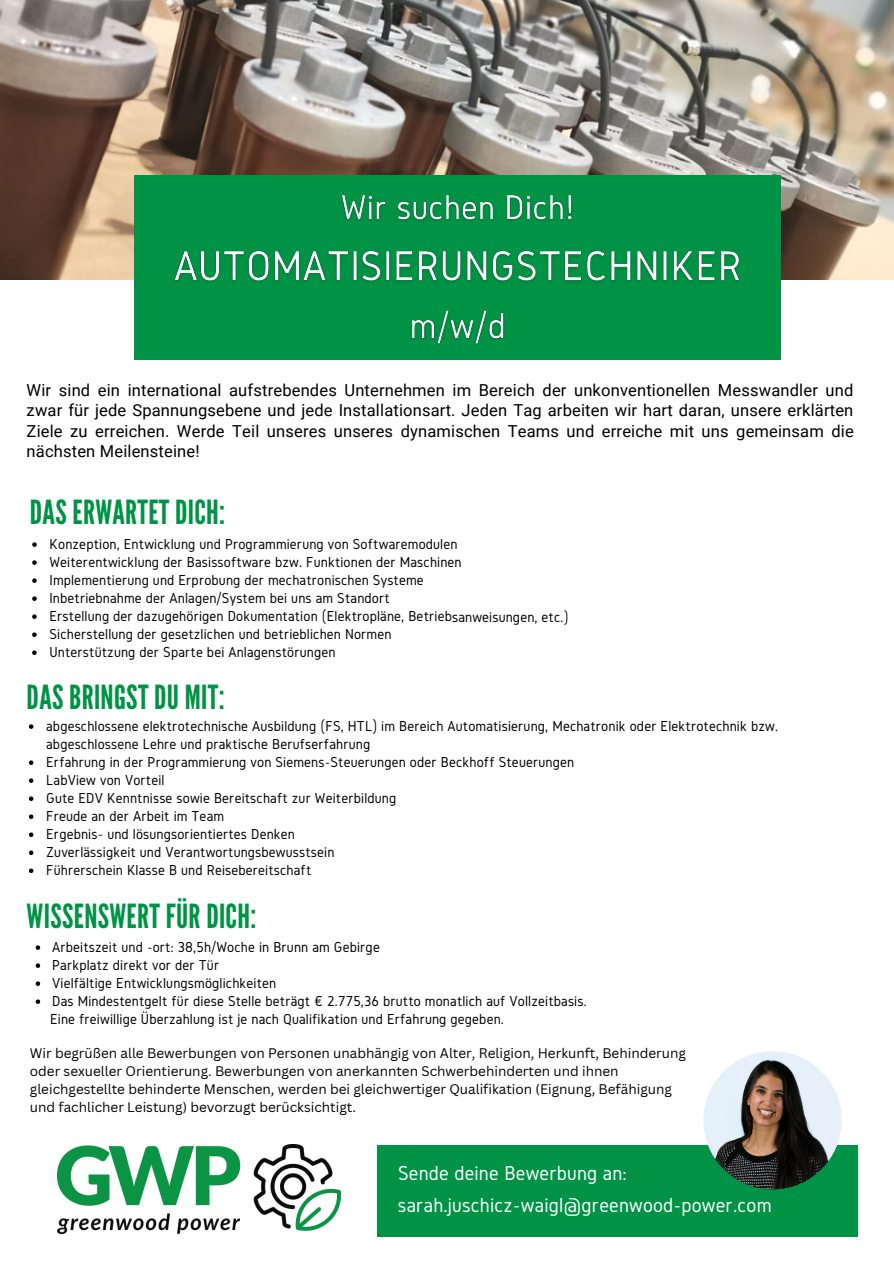
<style>
.page{position:relative;width:894px;height:1264px;background:#fff}
.page>*{position:absolute;margin:0;border:0;box-sizing:border-box;transform-origin:0 0}
.t1{font:33.15px "League Gothic";letter-spacing:.01em;color:#009345}
.t2{font:21px/31.5px "Gidole";letter-spacing:.01em;color:#fff}
.t3{font:16.5px/20.2px "Roboto";letter-spacing:.01em;color:#000;text-align:justify}
.t4{font:15px/18px "Gidole";letter-spacing:.01em;color:#000}
.t5{font:13.5px/18px "Canva Sans";color:#000}
</style>
<div class="page">
<img style="left:0;top:0;width:893px;height:279px">
<div style="left:134px;top:176px;width:647px;height:184px;background:#009345"></div>
<img style="left:58px;top:1144px;width:282px;height:89px">
<div style="left:377px;top:1145px;width:480px;height:91px;background:#009345"></div>
<img style="left:703px;top:1051px;width:138px;height:138px;border-radius:50%">
<svg style="left:32px;top:542px;width:5px;height:5px"></svg>
<svg style="left:32px;top:560px;width:5px;height:5px"></svg>
<svg style="left:32px;top:578px;width:5px;height:5px"></svg>
<svg style="left:32px;top:596px;width:5px;height:5px"></svg>
<svg style="left:32px;top:614px;width:5px;height:5px"></svg>
<svg style="left:32px;top:632px;width:5px;height:5px"></svg>
<svg style="left:32px;top:650px;width:5px;height:5px"></svg>
<svg style="left:29px;top:724px;width:4px;height:5px"></svg>
<svg style="left:29px;top:760px;width:4px;height:5px"></svg>
<svg style="left:29px;top:778px;width:4px;height:5px"></svg>
<svg style="left:29px;top:796px;width:4px;height:5px"></svg>
<svg style="left:29px;top:814px;width:4px;height:5px"></svg>
<svg style="left:29px;top:832px;width:4px;height:5px"></svg>
<svg style="left:29px;top:850px;width:4px;height:5px"></svg>
<svg style="left:29px;top:868px;width:4px;height:5px"></svg>
<img style="left:174px;top:195px;width:565px;height:149px">
<svg style="left:36px;top:945px;width:4px;height:4px"></svg>
<svg style="left:36px;top:963px;width:4px;height:4px"></svg>
<svg style="left:36px;top:981px;width:4px;height:4px"></svg>
<svg style="left:36px;top:999px;width:4px;height:4px"></svg>
<p class="t3" style="left:27px;top:380px;width:828px">Wir sind ein international aufstrebendes Unternehmen im Bereich der unkonventionellen Messwandler und zwar für jede Spannungsebene und jede Installationsart. Jeden Tag arbeiten wir hart daran, unsere erklärten Ziele zu erreichen. Werde Teil unseres unseres dynamischen Teams und erreiche mit uns gemeinsam die nächsten Meilensteine!</p>
<h1 class="t1" style="left:30px;top:493px;width:197px">DAS ERWARTET DICH:</h1>
<p class="t4" style="left:49px;top:535px;width:520px">Konzeption, Entwicklung und Programmierung von Softwaremodulen Weiterentwicklung der Basissoftware bzw. Funktionen der Maschinen<br>Implementierung und Erprobung der mechatronischen Systeme<br>Inbetriebnahme der Anlagen/System bei uns am Standort<br>Erstellung der dazugehörigen Dokumentation (Elektropläne, Betriebsanweisungen, etc.)<br>Sicherstellung der gesetzlichen und betrieblichen Normen<br>Unterstützung der Sparte bei Anlagenstörungen</p>
<h1 class="t1" style="left:27px;top:678px;width:199px">DAS BRINGST DU MIT:</h1>
<p class="t4" style="left:46px;top:717px;width:733px">abgeschlossene elektrotechnische Ausbildung (FS, HTL) im Bereich Automatisierung, Mechatronik oder Elektrotechnik bzw. abgeschlossene Lehre und praktische Berufserfahrung<br>Erfahrung in der Programmierung von Siemens-Steuerungen oder Beckhoff Steuerungen<br>LabView von Vorteil<br>Gute EDV Kenntnisse sowie Bereitschaft zur Weiterbildung<br>Freude an der Arbeit im Team<br>Ergebnis- und lösungsorientiertes Denken<br>Zuverlässigkeit und Verantwortungsbewusstsein<br>Führerschein Klasse B und Reisebereitschaft</p>
<h1 class="t1" style="left:27px;top:896px;width:231px">WISSENSWERT FÜR DICH:</h1>
<p class="t4" style="left:50px;top:937px;width:538px">Arbeitszeit und -ort: 38,5h/Woche in Brunn am Gebirge<br>Parkplatz direkt vor der Tür<br>Vielfältige Entwicklungsmöglichkeiten<br>Das Mindestentgelt für diese Stelle beträgt € 2.775,36 brutto monatlich auf Vollzeitbasis.<br>Eine freiwillige Überzahlung ist je nach Qualifikation und Erfahrung gegeben.</p>
<p class="t5" style="left:30px;top:1043px;width:657px">Wir begrüßen alle Bewerbungen von Personen unabhängig von Alter, Religion, Herkunft, Behinderung oder sexueller Orientierung. Bewerbungen von anerkannten Schwerbehinderten und ihnen gleichgestellte behinderte Menschen, werden bei gleichwertiger Qualifikation (Eignung, Befähigung und fachlicher Leistung) bevorzugt berücksichtigt.</p>
<h2 class="t2" style="left:398px;top:1157px;width:375px">Sende deine Bewerbung an: sarah.juschicz-waigl@greenwood-power.com</h2>
</div>
